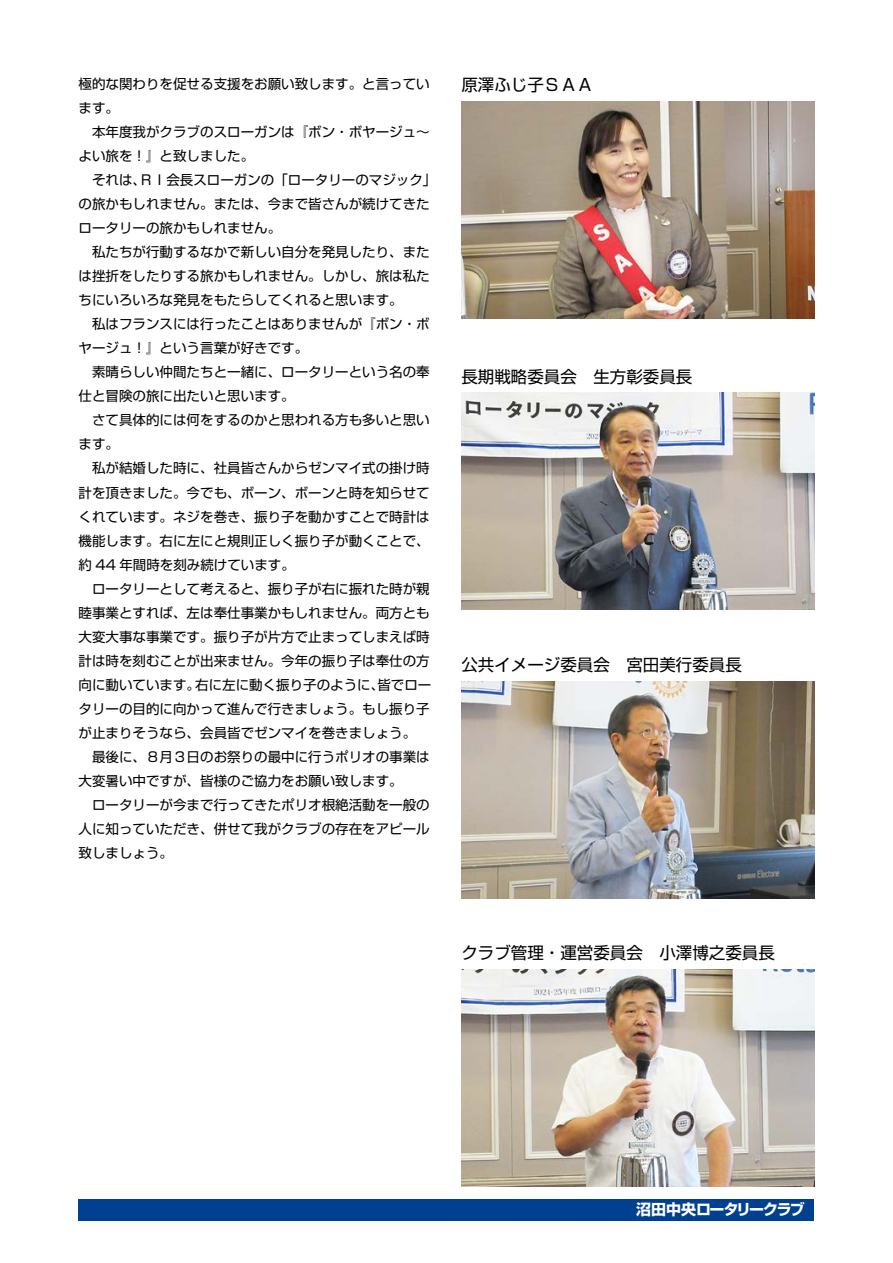
<style>
.page{position:relative;width:893px;height:1263px;background:#fff}
.page>*{position:absolute;margin:0;border:0;box-sizing:border-box;transform-origin:0 0}
.t1{font:16.5px "Shin Go Pro";color:#000}
.t2{font:700 15px "Shin Go Pro";letter-spacing:-.06em;color:#fff}
.t3{font:13.5px/24px "Shin Go Pro";color:#000}
</style>
<div class="page">
<img style="left:461px;top:101px;width:353px;height:217px">
<div style="left:79px;top:1199px;width:735px;height:21px;background:#004090"></div>
<img style="left:461px;top:393px;width:353px;height:217px">
<img style="left:461px;top:681px;width:353px;height:217px">
<img style="left:461px;top:969px;width:353px;height:217px">
<p class="t3" style="left:79px;top:71px;width:352px">極的な関わりを促せる支援をお願い致します。と言ってい</p>
<p class="t3" style="left:79px;top:95px;width:42px">ます。</p>
<p class="t3" style="left:79px;top:119px;width:352px">　本年度我がクラブのスローガンは『ボン・ボヤージュ~</p>
<p class="t3" style="left:79px;top:143px;width:177px">よい旅を！』と致しました。</p>
<p class="t3" style="left:139px;top:167px;width:298px">ＲＩ会長スローガンの「ロータリーのマジック「</p>
<p class="t3" style="left:79px;top:167px;width:69px">　それは、</p>
<p class="t3" style="left:79px;top:191px;width:352px">の旅かもしれません。または、今まで皆さんが続けてきた</p>
<p class="t3" style="left:79px;top:215px;width:204px">ロータリーの旅かもしれません。</p>
<p class="t3" style="left:79px;top:239px;width:352px">　私たちが行動するなかで新しい自分を発見したり、また</p>
<p class="t3" style="left:79px;top:263px;width:352px">は挫折をしたりする旅かもしれません。しかし、旅は私た</p>
<p class="t3" style="left:79px;top:287px;width:325px">ちにいろいろな発見をもたらしてくれると思います。</p>
<p class="t3" style="left:79px;top:311px;width:352px">　私はフランスには行ったことはありませんが『ボン・ボ</p>
<p class="t3" style="left:79px;top:335px;width:231px">ヤージュ！』という言葉が好きです。</p>
<p class="t3" style="left:79px;top:359px;width:352px">　素晴らしい仲間たちと一緒に、ロータリーという名の奉</p>
<p class="t3" style="left:79px;top:383px;width:217px">仕と冒険の旅に出たいと思います。</p>
<p class="t3" style="left:79px;top:407px;width:352px">　さて具体的には何をするのかと思われる方も多いと思い</p>
<p class="t3" style="left:79px;top:431px;width:42px">ます。</p>
<p class="t3" style="left:79px;top:455px;width:352px">　私が結婚した時に、社員皆さんからゼンマイ式の掛け時</p>
<p class="t3" style="left:79px;top:479px;width:352px">計を頂きました。今でも、ボーン、ボーンと時を知らせて</p>
<p class="t3" style="left:79px;top:503px;width:352px">くれています。ネジを巻き、振り子を動かすことで時計は</p>
<p class="t3" style="left:79px;top:527px;width:352px">機能します。右に左にと規則正しく振り子が動くことで、</p>
<p class="t3" style="left:79px;top:551px;width:218px">約 44 年間時を刻み続けています。</p>
<p class="t3" style="left:79px;top:575px;width:352px">　ロータリーとして考えると、振り子が右に振れた時が親</p>
<p class="t3" style="left:79px;top:599px;width:352px">睦事業とすれば、左は奉仕事業かもしれません。両方とも</p>
<p class="t3" style="left:79px;top:623px;width:352px">大変大事な事業です。振り子が片方で止まってしまえば時</p>
<p class="t3" style="left:79px;top:647px;width:352px">計は時を刻むことが出来ません。今年の振り子は奉仕の方</p>
<p class="t3" style="left:377px;top:671px;width:56px">皆でロー</p>
<p class="t3" style="left:79px;top:671px;width:352px">向に動いています。<br>タリーの目的に向かって進んで行きましょう。もし振り子が止まりそうなら、会員皆でゼンマイを巻きましょう。　最後に、８月３日のお祭りの最中に行うポリオの事業は大変暑い中ですが、皆様のご協力をお願い致します。<br>　ロータリーが今まで行ってきたポリオ根絶活動を一般の人に知っていただき、併せて我がクラブの存在をアピール致しましょう。</p>
<p class="t3" style="left:195px;top:671px;width:191px">右に左に動く振り子のように、</p>
<p class="t1" style="left:461px;top:71px;width:133px">原澤ふじ子ＳＡＡ</p>
<p class="t1" style="left:461px;top:363px;width:232px">長期戦略委員会　生方彰委員長</p>
<p class="t1" style="left:461px;top:651px;width:282px">公共イメージ委員会　宮田美行委員長</p>
<p class="t1" style="left:461px;top:939px;width:315px">クラブ管理・運営委員会　小澤博之委員長</p>
<p class="t2" style="left:636px;top:1197px;width:170px">沼田中央ロータリークラブ</p>
</div>
